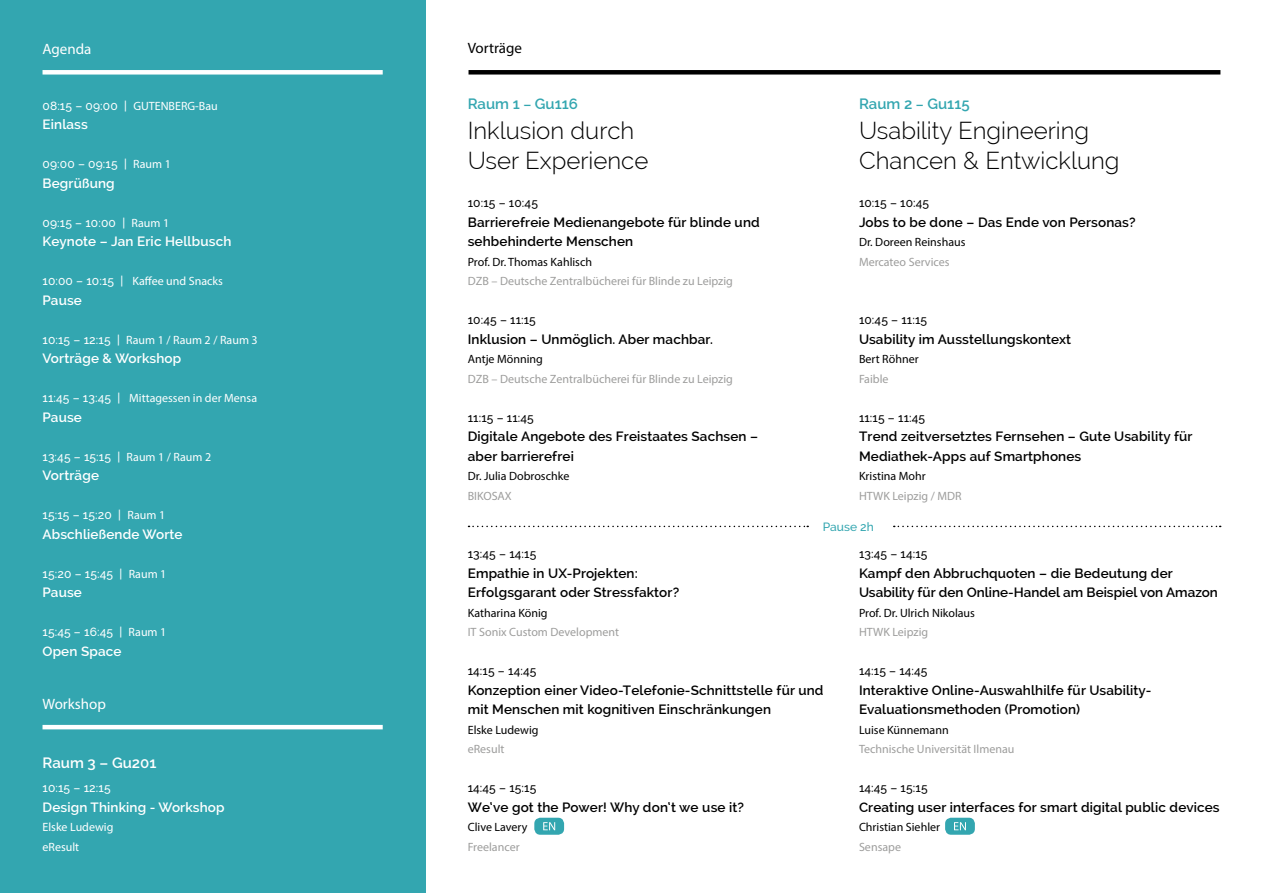
<style>
.page{position:relative;width:1263px;height:893px;background:#fff}
.page>*{position:absolute;margin:0;border:0;box-sizing:border-box;transform-origin:0 0}
.t1{font:300 24px/30px "Raleway";color:#000}
.t2{font:600 15px "Raleway";color:#33a6b0}
.t3{font:15px "Myriad Pro";color:#fff}
.t4{font:600 15px "Raleway";color:#fff}
.t5{font:15px "Myriad Pro";color:#000}
.t6{font:600 13.5px/19.5px "Raleway";letter-spacing:.01em;color:#000}
.t7{font:600 13.5px "Raleway";letter-spacing:.01em;color:#fff}
.t8{font:12px "Myriad Pro";color:#9d9d9c}
.t9{font:12px "Myriad Pro";color:#000}
.t10{font:12px/19.5px "Myriad Pro";color:#fff}
.t11{font:500 12px "Raleway";letter-spacing:.01em;color:#000}
.t12{font:500 12px "Raleway";letter-spacing:.01em;color:#fff}
.t13{font:500 12px "Raleway";color:#33a6b0}
.s1{font-family:"Raleway";font-weight:500}
.s2{font-family:"Myriad Pro";font-weight:400}
.s3{font-size:13.5px}
</style>
<div class="page">
<div style="left:0;top:0;width:425px;height:893px;background:#33a6b0"></div>
<div style="left:43px;top:70px;width:340px;height:5px;background:#fff"></div>
<div style="left:468px;top:70px;width:752px;height:5px;background:#000"></div>
<svg style="left:468px;top:526px;width:340px;height:1px"></svg>
<svg style="left:894px;top:526px;width:327px;height:1px"></svg>
<hr style="left:43px;top:725px;width:340px;height:4px;background:#fff">
<div style="left:534px;top:818px;width:30px;height:17px;background:#33a6b0;border-radius:6px"></div>
<svg style="left:543px;top:822px;width:12px;height:8px"></svg>
<div style="left:945px;top:818px;width:30px;height:17px;background:#33a6b0;border-radius:6px"></div>
<svg style="left:954px;top:822px;width:12px;height:8px"></svg>
<p class="t3" style="left:43px;top:39px;width:50px">Agenda</p>
<p class="t10" style="left:43px;top:96px;width:177px"><span class="s1">08:15 – 09:00 |</span> GUTENBERG-Bau</p>
<p class="t7" style="left:43px;top:117px;width:47px">Einlass</p>
<p class="t12" style="left:43px;top:157px;width:130px">09:00 – 09:15 | <span class="s2">Raum 1</span></p>
<p class="t7" style="left:43px;top:175px;width:74px">Begrüßung</p>
<p class="t12" style="left:43px;top:215px;width:128px">09:15 – 10:00 | <span class="s2">Raum 1</span></p>
<p class="t7" style="left:43px;top:234px;width:190px">Keynote – Jan Eric Hellbusch</p>
<p class="t10" style="left:43px;top:271px;width:182px"><span class="s1">10:00 – 10:15 |</span> Kaffee und Snacks</p>
<p class="t7" style="left:43px;top:292px;width:41px">Pause</p>
<p class="t10" style="left:43px;top:330px;width:217px"><span class="s1">10:15 – 12:15 |</span> Raum 1 / Raum 2 / Raum 3</p>
<p class="t7" style="left:43px;top:351px;width:140px">Vorträge &amp; Workshop</p>
<p class="t10" style="left:43px;top:388px;width:216px"><span class="s1">11:45 – 13:45 |</span> Mittagessen in der Mensa</p>
<p class="t7" style="left:43px;top:409px;width:41px">Pause</p>
<p class="t12" style="left:43px;top:449px;width:170px">13:45 – 15:15 | <span class="s2">Raum 1 / Raum 2</span></p>
<p class="t7" style="left:43px;top:468px;width:58px">Vorträge</p>
<p class="t12" style="left:43px;top:508px;width:124px">15:15 – 15:20 | <span class="s2">Raum 1</span></p>
<p class="t7" style="left:43px;top:526px;width:142px">Abschließende Worte</p>
<p class="t12" style="left:43px;top:566px;width:125px">15:20 – 15:45 | <span class="s2">Raum 1</span></p>
<p class="t7" style="left:43px;top:585px;width:41px">Pause</p>
<p class="t12" style="left:43px;top:625px;width:125px">15:45 – 16:45 | <span class="s2">Raum 1</span></p>
<p class="t7" style="left:43px;top:643px;width:81px">Open Space</p>
<p class="t3" style="left:43px;top:694px;width:65px">Workshop</p>
<p class="t4" style="left:43px;top:754px;width:116px">Raum 3 – Gu201</p>
<p class="t12" style="left:43px;top:781px;width:70px">10:15 – 12:15</p>
<p class="t7" style="left:43px;top:799px;width:184px">Design Thinking - Workshop</p>
<p class="t10" style="left:43px;top:817px;width:72px">Elske Ludewig eResult</p>
<p class="t5" style="left:468px;top:39px;width:56px">Vorträge</p>
<p class="t2" style="left:468px;top:95px;width:112px">Raum 1 <span class="s3">–</span> Gu116</p>
<h1 class="t1" style="left:468px;top:115px;width:182px">Inklusion durch<br>User Experience</h1>
<p class="t11" style="left:468px;top:196px;width:72px">10:15 – 10:45</p>
<p class="t6" style="left:468px;top:212px;width:294px">Barrierefreie Medienangebote für blinde und sehbehinderte Menschen</p>
<p class="t9" style="left:468px;top:254px;width:126px">Prof. Dr. Thomas Kahlisch</p>
<p class="t8" style="left:468px;top:274px;width:267px">DZB – Deutsche Zentralbücherei für Blinde zu Leipzig</p>
<p class="t11" style="left:468px;top:313px;width:70px">10:45 – 11:15</p>
<p class="t6" style="left:468px;top:329px;width:247px">Inklusion – Unmöglich. Aber machbar.</p>
<p class="t9" style="left:468px;top:352px;width:77px">Antje Mönning</p>
<p class="t8" style="left:468px;top:371px;width:267px">DZB – Deutsche Zentralbücherei für Blinde zu Leipzig</p>
<p class="t11" style="left:468px;top:410px;width:68px">11:15 – 11:45</p>
<p class="t6" style="left:468px;top:427px;width:292px">Digitale Angebote des Freistaates Sachsen – aber barrierefrei</p>
<p class="t9" style="left:468px;top:469px;width:103px">Dr. Julia Dobroschke</p>
<p class="t8" style="left:468px;top:488px;width:45px">BIKOSAX</p>
<p class="t2" style="left:859px;top:95px;width:112px">Raum 2 <span class="s3">–</span> Gu115</p>
<h1 class="t1" style="left:859px;top:115px;width:262px">Usability Engineering<br>Chancen &amp; Entwicklung</h1>
<p class="t11" style="left:859px;top:196px;width:72px">10:15 – 10:45</p>
<p class="t6" style="left:859px;top:212px;width:278px">Jobs to be done – Das Ende von Personas?</p>
<p class="t9" style="left:859px;top:235px;width:108px">Dr. Doreen Reinshaus</p>
<p class="t8" style="left:859px;top:254px;width:92px">Mercateo Services</p>
<p class="t11" style="left:859px;top:313px;width:70px">10:45 – 11:15</p>
<p class="t6" style="left:859px;top:329px;width:214px">Usability im Ausstellungskontext</p>
<p class="t9" style="left:859px;top:352px;width:61px">Bert Röhner</p>
<p class="t8" style="left:859px;top:371px;width:31px">Faible</p>
<p class="t11" style="left:859px;top:410px;width:68px">11:15 – 11:45</p>
<p class="t6" style="left:859px;top:427px;width:335px">Trend zeitversetztes Fernsehen – Gute Usability für<br>Mediathek-Apps auf Smartphones</p>
<p class="t9" style="left:859px;top:469px;width:68px">Kristina Mohr</p>
<p class="t8" style="left:859px;top:488px;width:104px">HTWK Leipzig / MDR</p>
<p class="t13" style="left:823px;top:520px;width:52px">Pause 2h</p>
<p class="t11" style="left:468px;top:547px;width:70px">13:45 – 14:15</p>
<p class="t6" style="left:468px;top:563px;width:213px">Empathie in UX-Projekten:<br>Erfolgsgarant oder Stressfaktor?</p>
<p class="t9" style="left:468px;top:605px;width:81px">Katharina König</p>
<p class="t8" style="left:468px;top:625px;width:153px">IT Sonix Custom Development</p>
<p class="t11" style="left:468px;top:664px;width:70px">14:15 – 14:45</p>
<p class="t6" style="left:468px;top:680px;width:357px">Konzeption einer Video-Telefonie-Schnittstelle für und mit Menschen mit kognitiven Einschränkungen</p>
<p class="t9" style="left:468px;top:722px;width:72px">Elske Ludewig</p>
<p class="t8" style="left:468px;top:742px;width:38px">eResult</p>
<p class="t11" style="left:468px;top:781px;width:70px">14:45 – 15:15</p>
<p class="t6" style="left:468px;top:797px;width:278px">We‘ve got the Power! Why don‘t we use it?</p>
<p class="t9" style="left:468px;top:820px;width:61px">Clive Lavery</p>
<p class="t8" style="left:468px;top:839px;width:53px">Freelancer</p>
<p class="t11" style="left:859px;top:547px;width:70px">13:45 – 14:15</p>
<p class="t6" style="left:859px;top:563px;width:360px">Kampf den Abbruchquoten – die Bedeutung der<br>Usability für den Online-Handel am Beispiel von Amazon</p>
<p class="t9" style="left:859px;top:605px;width:118px">Prof. Dr. Ulrich Nikolaus</p>
<p class="t8" style="left:859px;top:625px;width:71px">HTWK Leipzig</p>
<p class="t11" style="left:859px;top:664px;width:70px">14:15 – 14:45</p>
<p class="t6" style="left:859px;top:680px;width:294px">Interaktive Online-Auswahlhilfe für Usability-<br>Evaluationsmethoden (Promotion)</p>
<p class="t9" style="left:859px;top:722px;width:91px">Luise Künnemann</p>
<p class="t8" style="left:859px;top:742px;width:157px">Technische Universität Ilmenau</p>
<p class="t11" style="left:859px;top:781px;width:70px">14:45 – 15:15</p>
<p class="t6" style="left:859px;top:797px;width:362px">Creating user interfaces for smart digital public devices</p>
<p class="t9" style="left:859px;top:820px;width:83px">Christian Siehler</p>
<p class="t8" style="left:859px;top:839px;width:44px">Sensape</p>
</div>
